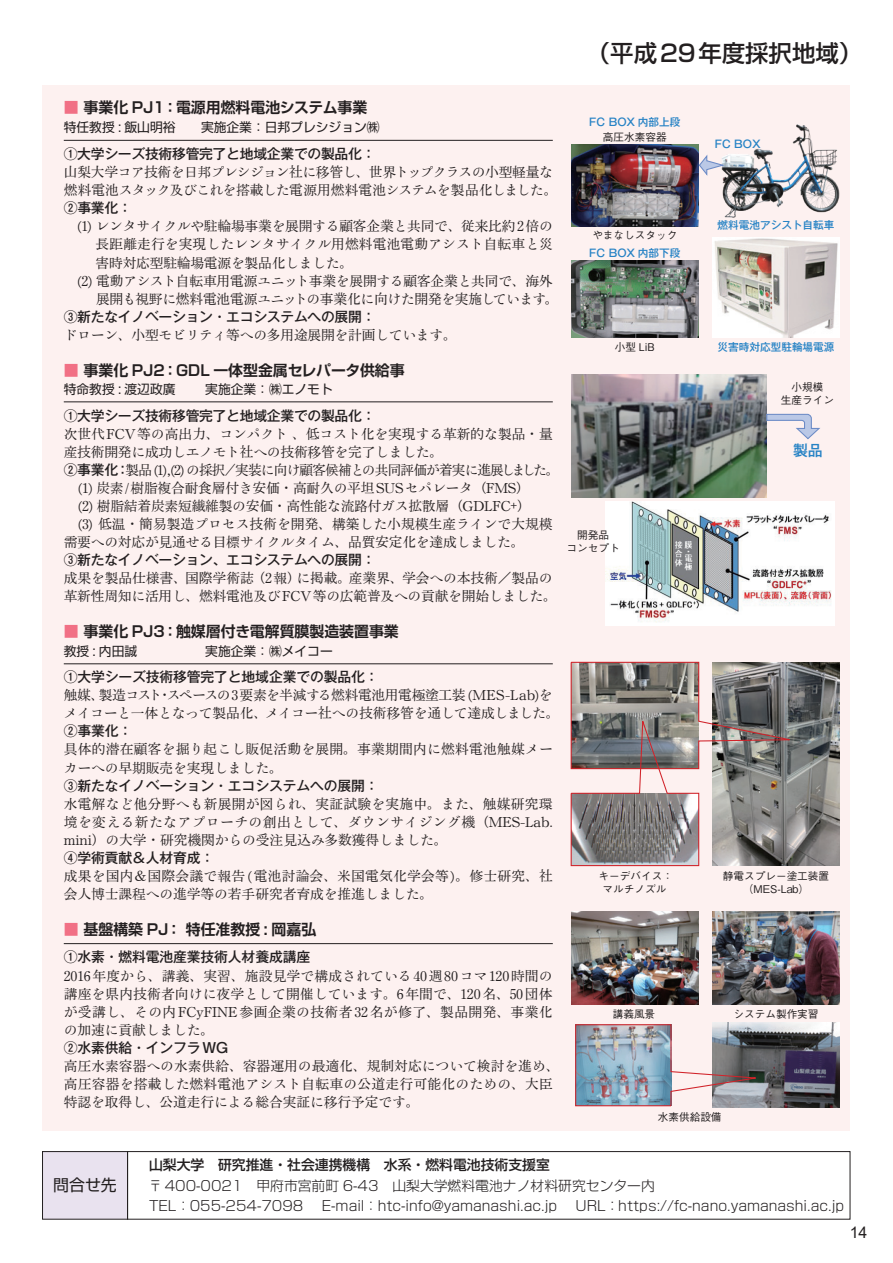
<style>
.page{position:relative;width:893px;height:1263px;background:#fff}
.page>*{position:absolute;margin:0;border:0;box-sizing:border-box;transform-origin:0 0}
.t1{font:500 23.4px "Shin Go Pro";color:#231f20}
.t2{font:15.9px "Shin Go Pro";color:#231f20}
.t3{font:15.9px "Arial";color:#231f20}
.t4{font:700 14.85px "Shin Go Pro De";color:#231f20}
.t5{font:500 14.85px "Gothic MB101 Pro";color:#2783c5}
.t6{font:13.8px/18.1px "Rg P Hon Min Sink Md 83 pv RKSJ H";letter-spacing:-.01em;color:#231f20}
.t7{font:500 13.8px "Gothic MB101 Pro";letter-spacing:-.02em;color:#231f20}
.t8{font:300 13.8px/20.2px "Shin Go Pro";color:#231f20;scale:.91 1}
.t9{font:13.8px/18px "Rg P Hon Min Sink Md 83 pv RKSJ H";letter-spacing:-.03em;color:#231f20}
.t10{font:13.8px/18.1px "Rg P Hon Min Sink Md 83 pv RKSJ H";letter-spacing:-.04em;color:#231f20}
.t11{font:13.8px/18.1px "Rg P Hon Min Sink Md 83 pv RKSJ H";letter-spacing:.01em;color:#231f20}
.t12{font:500 13.8px "Shin Go Pro";color:#231f20}
.t13{font:12.75px "Shin Go Pro";color:#231f20}
.t14{font:500 10.65px/12.8px "Gothic BBB Pro";color:#231f20;text-align:center}
.t15{font:500 10.65px "Gothic MB101 Pro";color:#2783c5}
.s1{color:#f17085}
.s2{font-family:"Gothic MB101 Pro";font-weight:500}
</style>
<div class="page">
<div style="left:43px;top:85px;width:807px;height:1045px;background:#fdf1f0"></div>
<img style="left:571px;top:145px;width:128px;height:81px">
<img style="left:571px;top:374px;width:196px;height:124px">
<img style="left:571px;top:911px;width:128px;height:94px">
<img style="left:722px;top:124px;width:118px;height:94px">
<img style="left:799px;top:662px;width:41px;height:203px">
<img style="left:712px;top:911px;width:128px;height:94px">
<img style="left:571px;top:260px;width:128px;height:77px">
<img style="left:605px;top:501px;width:230px;height:125px">
<img style="left:712px;top:237px;width:128px;height:100px">
<img style="left:712px;top:1023px;width:128px;height:85px">
<div style="left:43px;top:1151px;width:85px;height:68px;background:#e9e2ef"></div>
<div style="left:42px;top:1151px;width:86px;height:68px;border:1px solid #231f20"></div>
<div style="left:127px;top:1151px;width:723px;height:68px;border:1px solid #231f20"></div>
<hr style="left:64px;top:140px;width:489px;height:1px;background:#231f20">
<hr style="left:64px;top:402px;width:489px;height:1px;background:#231f20">
<hr style="left:64px;top:663px;width:489px;height:1px;background:#231f20">
<hr style="left:64px;top:943px;width:489px;height:1px;background:#231f20">
<svg style="left:570px;top:661px;width:229px;height:206px;background:#938c8b"></svg>
<img style="left:575px;top:1024px;width:190px;height:83px">
<svg style="left:766px;top:413px;width:54px;height:27px"></svg>
<svg style="left:698px;top:153px;width:29px;height:24px"></svg>
<p class="t4" style="left:64px;top:95px;width:305px"><span class="s1">■</span> 事業化 PJ1：電源用燃料電池システム事業</p>
<p class="t13" style="left:64px;top:116px;width:113px">特任教授 : 飯山明裕</p>
<p class="t13" style="left:201px;top:116px;width:180px">実施企業：日邦プレシジョン㈱</p>
<p class="t7" style="left:64px;top:142px;width:313px">①大学シーズ技術移管完了と地域企業での製品化：</p>
<p class="t10" style="left:64px;top:163px;width:495px">山梨大学コア技術を日邦プレシジョン社に移管し、世界トップクラスの小型軽量な燃料電池スタック及びこれを搭載した電源用燃料電池システムを製品化しました。</p>
<p class="t7" style="left:64px;top:197px;width:69px">②事業化：</p>
<p class="t6" style="left:77px;top:218px;width:478px">(1) レンタサイクルや駐輪場事業を展開する顧客企業と共同で、従来比約2倍の</p>
<p class="t6" style="left:96px;top:236px;width:459px">長距離走行を実現したレンタサイクル用燃料電池電動アシスト自転車と災</p>
<p class="t6" style="left:96px;top:254px;width:259px">害時対応型駐輪場電源を製品化しました。</p>
<p class="t6" style="left:77px;top:272px;width:478px">(2) 電動アシスト自転車用電源ユニット事業を展開する顧客企業と共同で、海外</p>
<p class="t6" style="left:96px;top:290px;width:464px">展開も視野に燃料電池電源ユニットの事業化に向けた開発を実施しています。</p>
<p class="t7" style="left:64px;top:305px;width:313px">③新たなイノベーション・エコシステムへの展開：</p>
<p class="t6" style="left:64px;top:326px;width:395px">ドローン、小型モビリティ等への多用途展開を計画しています。</p>
<p class="t4" style="left:64px;top:358px;width:342px"><span class="s1">■</span> 事業化 PJ2：GDL 一体型金属セレパータ供給事</p>
<p class="t13" style="left:64px;top:379px;width:113px">特命教授 : 渡辺政廣</p>
<p class="t13" style="left:205px;top:379px;width:129px">実施企業：㈱エノモト</p>
<p class="t7" style="left:64px;top:404px;width:313px">①大学シーズ技術移管完了と地域企業での製品化：</p>
<p class="t6" style="left:64px;top:425px;width:497px">次世代FCV等の高出力、コンパクト 、低コスト化を実現する革新的な製品・量産技術開発に成功しエノモト社への技術移管を完了しました。<br><span class="s2">②事業化：</span>製品(1),(2)の採択／実装に向け顧客候補との共同評価が着実に進展しました。　(1) 炭素/樹脂複合耐食層付き安価・高耐久の平坦SUSセパレータ（FMS）　(2) 樹脂結着炭素短繊維製の安価・高性能な流路付ガス拡散層（GDLFC+）　(3) 低温・簡易製造プロセス技術を開発、構築した小規模生産ラインで大規模需要への対応が見通せる目標サイクルタイム、品質安定化を達成しました。</p>
<p class="t7" style="left:64px;top:548px;width:313px">③新たなイノベーション、エコシステムへの展開：</p>
<p class="t6" style="left:64px;top:569px;width:495px">成果を製品仕様書、国際学術誌（2報）に掲載。産業界、学会への本技術／製品の革新性周知に活用し、燃料電池及びFCV等の広範普及への貢献を開始しました。</p>
<p class="t4" style="left:64px;top:619px;width:336px"><span class="s1">■</span> 事業化 PJ3：触媒層付き電解質膜製造装置事業</p>
<p class="t13" style="left:64px;top:640px;width:75px">教授 : 内田誠</p>
<p class="t13" style="left:167px;top:640px;width:167px">　　　実施企業：㈱メイコー</p>
<p class="t7" style="left:64px;top:665px;width:316px">①大学シーズ技術移管完了と地域企業での製品化：</p>
<p class="t9" style="left:64px;top:686px;width:497px">触媒、製造コスト・スペースの3要素を半減する燃料電池用電極塗工装(MES-Lab)をメイコーと一体となって製品化、メイコー社への技術移管を通して達成しました。</p>
<p class="t7" style="left:64px;top:720px;width:70px">②事業化：</p>
<p class="t11" style="left:64px;top:741px;width:490px">具体的潜在顧客を掘り起こし販促活動を展開。事業期間内に燃料電池触媒メーカーへの早期販売を実現しました。</p>
<p class="t7" style="left:64px;top:774px;width:316px">③新たなイノベーション・エコシステムへの展開：</p>
<p class="t6" style="left:64px;top:795px;width:491px;text-align:justify">水電解など他分野へも新展開が図られ、実証試験を実施中。また、触媒研究環境を変える新たなアプローチの創出として、ダウンサイジング機（MES-Lab. mini）の大学・研究機関からの受注見込み多数獲得しました。</p>
<p class="t7" style="left:64px;top:846px;width:152px">④学術貢献＆人材育成：</p>
<p class="t6" style="left:64px;top:867px;width:491px">成果を国内＆国際会議で報告(電池討論会、米国電気化学会等)。修士研究、社会人博士課程への進学等の若手研究者育成を推進しました。</p>
<p class="t4" style="left:64px;top:917px;width:254px"><span class="s1">■</span> 基盤構築 PJ： 特任准教授 : 岡嘉弘</p>
<p class="t7" style="left:64px;top:946px;width:248px">①水素・燃料電池産業技術人材養成講座</p>
<p class="t6" style="left:64px;top:967px;width:490px;text-align:justify">2016年度から、講義、実習、施設見学で構成されている40週80コマ120時間の講座を県内技術者向けに夜学として開催しています。6年間で、120名、50団体が受講し、その内FCyFINE参画企業の技術者32名が修了、製品開発、事業化の加速に貢献しました。</p>
<p class="t7" style="left:64px;top:1036px;width:166px">②水素供給・インフラWG</p>
<p class="t6" style="left:64px;top:1057px;width:497px">高圧水素容器への水素供給、容器運用の最適化、規制対応について検討を進め、高圧容器を搭載した燃料電池アシスト自転車の公道走行可能化のための、大臣特認を取得し、公道走行による総合実証に移行予定です。</p>
<h1 class="t1" style="left:587px;top:34px;width:277px">（平成29年度採択地域）</h1>
<p class="t15" style="left:589px;top:113px;width:93px">FC BOX 内部上段</p>
<p class="t14" style="left:603px;top:129px;width:65px">高圧水素容器</p>
<p class="t14" style="left:592px;top:227px;width:87px">やまなしスタック</p>
<p class="t15" style="left:589px;top:244px;width:93px">FC BOX 内部下段</p>
<p class="t14" style="left:615px;top:340px;width:41px">小型 LiB</p>
<p class="t14" style="left:567px;top:528px;width:55px">開発品<br>コンセプト</p>
<p class="t15" style="left:715px;top:135px;width:48px">FC BOX</p>
<p class="t15" style="left:718px;top:216px;width:118px">燃料電池アシスト自転車</p>
<p class="t15" style="left:718px;top:339px;width:118px">災害時対応型駐輪場電源</p>
<p class="t14" style="left:781px;top:380px;width:55px">小規模<br>生産ライン</p>
<p class="t5" style="left:793px;top:438px;width:31px">製品</p>
<p class="t14" style="left:599px;top:869px;width:76px">キーデバイス：マルチノズル</p>
<p class="t14" style="left:723px;top:869px;width:108px">静電スプレー塗工装置（MES-Lab）</p>
<p class="t14" style="left:613px;top:1006px;width:44px">講義風景</p>
<p class="t14" style="left:733px;top:1006px;width:87px">システム製作実習</p>
<p class="t14" style="left:658px;top:1109px;width:65px">水素供給設備</p>
<p class="t2" style="left:53px;top:1172px;width:65px">問合せ先</p>
<p class="t12" style="left:149px;top:1154px;width:402px">山梨大学　研究推進・社会連携機構　水系・燃料電池技術支援室</p>
<p class="t8" style="left:149px;top:1173px;width:765px">〒 400-0021　甲府市宮前町 6-43　山梨大学燃料電池ナノ材料研究センター内<br>TEL：055-254-7098 　E-mail：htc-info@yamanashi.ac.jp 　URL：https://fc-nano.yamanashi.ac.jp</p>
<p class="t3" style="left:850px;top:1222px;width:19px">14</p>
</div>
